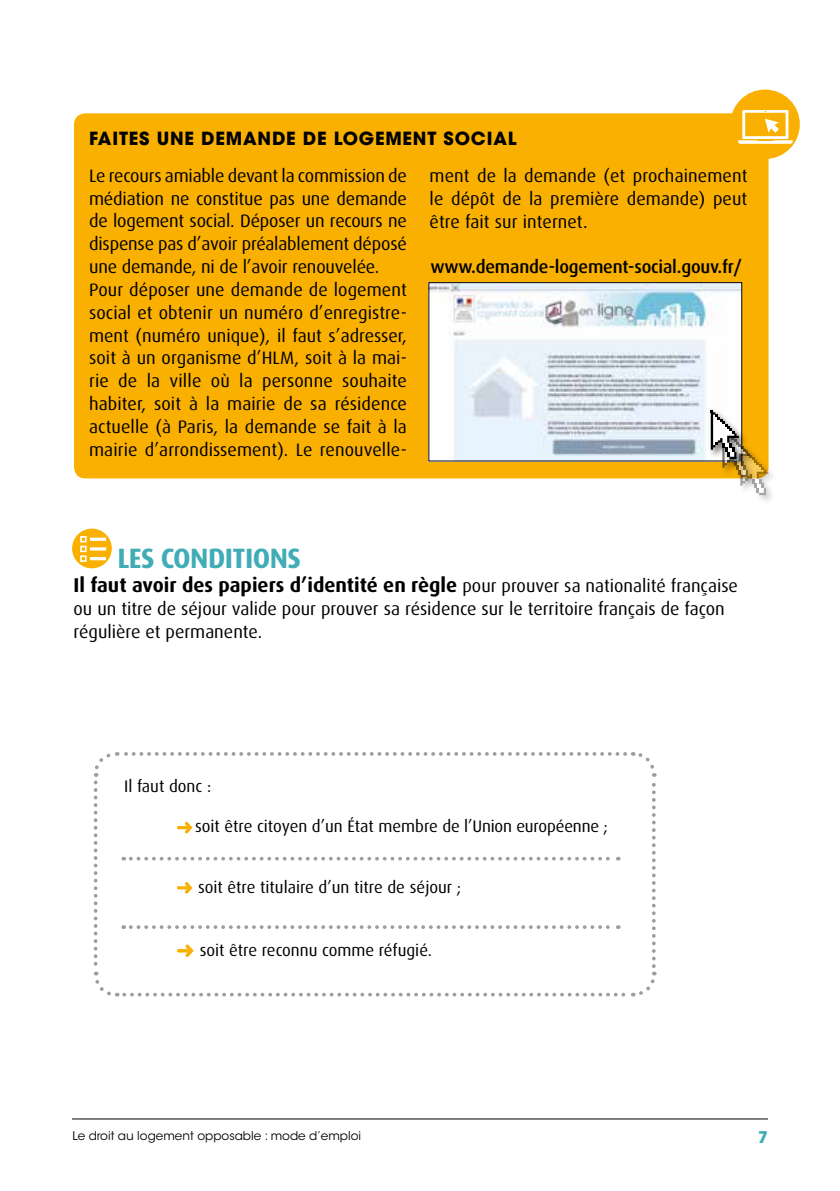
<style>
.page{position:relative;width:840px;height:1191px;background:#fff}
.page>*{position:absolute;margin:0;border:0;box-sizing:border-box;transform-origin:0 0}
.t1{font:700 28px "Dax OT";letter-spacing:-.02em;color:#40acb6}
.t2{font:700 20px "Dax OT";color:#000}
.t3{font:18px/22.8px "Dax OT";color:#000}
.t4{font:500 18px "Dax OT";letter-spacing:-.01em;color:#000}
.t5{font:700 18px "ITC Avant Garde Std";letter-spacing:.045em;color:#000}
.t6{font:16.8px "Dax OT";color:#000}
.t7{font:700 16px "ITC Avant Garde Std";color:#40acb6}
.t8{font:12px "ITC Avant Garde Std";color:#000}
.s1{font-weight:400;font-size:18px}
</style>
<div class="page">
<hr style="left:72px;top:1118px;width:695px;height:1px;background:#000">
<div style="left:74px;top:113px;width:694px;height:365px;background:#f9b000;border-radius:11px"></div>
<img style="left:430px;top:284px;width:309px;height:175px">
<div style="left:428px;top:282px;width:313px;height:179px;border:1px solid #000"></div>
<div style="left:737px;top:444px;width:41px;height:61px;background:#000;opacity:.5"></div>
<div style="left:708px;top:408px;width:40px;height:61px;background:#000;opacity:.5"></div>
<svg style="left:710px;top:410px;width:58px;height:85px"></svg>
<div style="left:729px;top:90px;width:70px;height:69px;background:#f9b000;border-radius:50%"></div>
<svg style="left:738px;top:110px;width:54px;height:34px"></svg>
<div style="left:72px;top:528px;width:40px;height:40px;background:#f9b000;border-radius:50%"></div>
<svg style="left:80px;top:536px;width:26px;height:26px"></svg>
<svg style="left:93px;top:752px;width:564px;height:245px"></svg>
<p class="t5" style="left:89px;top:127px;width:429px">FAITES UNE DEMANDE DE LOGEMENT SOCIAL</p>
<p class="t3" style="left:89px;top:164px;width:319px">Le recours amiable devant la commission de médiation ne constitue pas une demande de logement social. Déposer un recours ne dispense pas d’avoir préalablement déposé une demande, ni de l’avoir renouvelée.<br>Pour déposer une demande de logement social et obtenir un numéro d’enregistre&shy;ment (numéro unique), il faut s’adresser, soit à un organisme d’HLM, soit à la mai&shy;rie de la ville où la personne souhaite habiter, soit à la mairie de sa résidence actuelle (à Paris, la demande se fait à la mairie d’arrondissement). Le renouvelle-</p>
<p class="t3" style="left:429px;top:164px;width:319px;text-align:justify">ment de la demande (et prochainement le dépôt de la première demande) peut être fait sur internet.</p>
<p class="t4" style="left:430px;top:257px;width:313px">www.demande-logement-social.gouv.fr/</p>
<h1 class="t1" style="left:117px;top:542px;width:185px">LES CONDITIONS</h1>
<p class="t2" style="left:73px;top:574px;width:665px">Il faut avoir des papiers d’identité en règle <span class="s1">pour prouver sa nationalité française</span></p>
<p class="t3" style="left:73px;top:598px;width:652px">ou un titre de séjour valide pour prouver sa résidence sur le territoire français de façon régulière et permanente.</p>
<p class="t6" style="left:124px;top:777px;width:88px">Il faut donc :</p>
<p class="t6" style="left:195px;top:817px;width:414px">soit être citoyen d’un État membre de l’Union européenne ;</p>
<p class="t6" style="left:198px;top:877px;width:264px">soit être titulaire d’un titre de séjour ;</p>
<p class="t6" style="left:200px;top:940px;width:234px">soit être reconnu comme réfugié.</p>
<p class="t8" style="left:72px;top:1128px;width:290px">Le droit au logement opposable : mode d’emploi</p>
<p class="t7" style="left:757px;top:1126px;width:11px">7</p>
</div>
